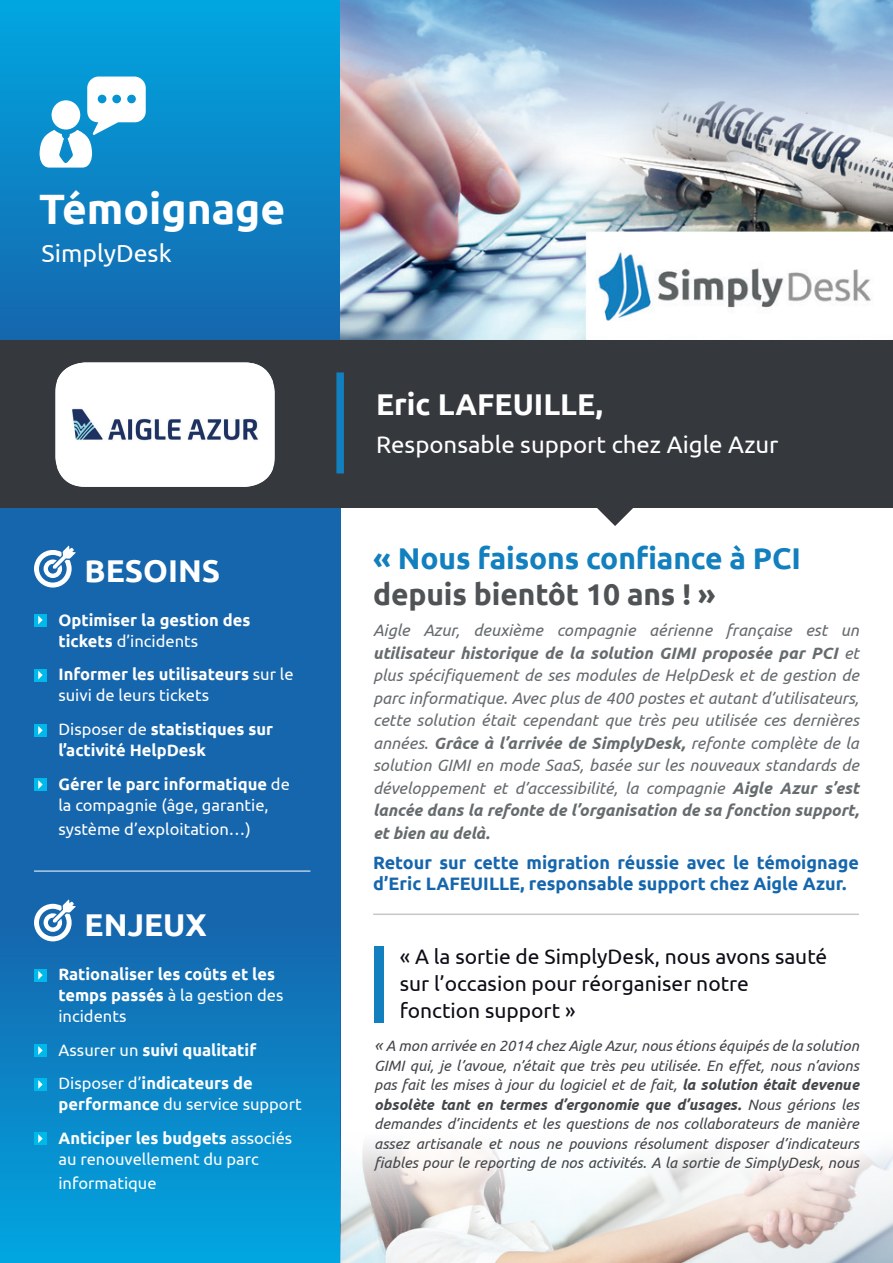
<style>
.page{position:relative;width:893px;height:1263px;background:#fff}
.page>*{position:absolute;margin:0;border:0;box-sizing:border-box;transform-origin:0 0}
.t1{font:700 42.45px "Ubuntu";color:#fff}
.t2{font:700 31.5px "Ubuntu";color:#fff}
.Style_de_paragraphe{font:700 30px/36px "Ubuntu";letter-spacing:-.005em;color:#127fbe}
.t3{font:700 30px "Ubuntu";color:#fff}
.t4{font:24.75px "Ubuntu";color:#fff}
.t5{font:24px "Ubuntu";color:#fff}
.t6{font:21px/27px "Ubuntu";color:#0e0c15}
.t7{font:700 18px/21.6px "Ubuntu";color:#1666ad}
.t8{font:italic 16.5px/22.5px "Ubuntu";color:#666b6e;text-align:justify}
.t9{font:16.5px/21px "Ubuntu";color:#fff}
.t10{font:700 16.5px/21px "Ubuntu";color:#fff}
.t11{font:italic 15px/19.5px "Ubuntu";color:#43464a;text-align:justify}
.s1{font-weight:400}
.s2{font-weight:700}
.s3{color:#505356}
.s4{font-size:16.5px}
</style>
<div class="page">
<div style="left:0;top:0;width:340px;height:1263px;background:#1666ad"></div>
<svg style="left:581px;top:507px;width:66px;height:19px"></svg>
<img style="left:340px;top:0;width:553px;height:340px">
<div style="left:0;top:340px;width:893px;height:167px;background:#35383d"></div>
<div style="left:0;top:923px;width:340px;height:340px;background:linear-gradient(to bottom,#1566ad,#01a6e1)"></div>
<div style="left:34px;top:614px;width:12px;height:12px;background:#00b9eb"></div>
<svg style="left:38px;top:616px;width:5px;height:8px"></svg>
<div style="left:34px;top:669px;width:12px;height:12px;background:#00b9eb"></div>
<svg style="left:38px;top:671px;width:5px;height:8px"></svg>
<div style="left:34px;top:724px;width:12px;height:12px;background:#00b9eb"></div>
<svg style="left:38px;top:726px;width:5px;height:9px"></svg>
<div style="left:34px;top:778px;width:12px;height:13px;background:#00b9eb"></div>
<svg style="left:38px;top:780px;width:5px;height:9px"></svg>
<div style="left:34px;top:969px;width:12px;height:12px;background:#00b9eb"></div>
<svg style="left:38px;top:971px;width:5px;height:8px"></svg>
<div style="left:34px;top:1044px;width:12px;height:12px;background:#00b9eb"></div>
<svg style="left:38px;top:1046px;width:5px;height:9px"></svg>
<div style="left:34px;top:1078px;width:12px;height:12px;background:#00b9eb"></div>
<svg style="left:38px;top:1080px;width:5px;height:9px"></svg>
<div style="left:34px;top:1132px;width:12px;height:13px;background:#00b9eb"></div>
<svg style="left:38px;top:1134px;width:5px;height:9px"></svg>
<img style="left:341px;top:1144px;width:552px;height:119px">
<div style="left:0;top:0;width:340px;height:340px;background:linear-gradient(to bottom,#01a7e1,#1566ad)"></div>
<hr style="left:34px;top:871px;width:276px;height:1px;background:#fff">
<svg style="left:39px;top:77px;width:107px;height:91px;background:#7dc3e5"></svg>
<img style="left:57px;top:362px;width:216px;height:125px">
<div style="left:336px;top:372px;width:8px;height:101px;background:#127fbe"></div>
<svg style="left:34px;top:546px;width:42px;height:41px"></svg>
<svg style="left:34px;top:899px;width:42px;height:42px"></svg>
<div style="left:374px;top:946px;width:10px;height:76px;background:#127fbe"></div>
<hr style="left:373px;top:913px;width:486px;height:2px;background:#c5c8c8">
<p class="t1" style="left:39px;top:183px;width:248px">Témoignage</p>
<p class="t4" style="left:42px;top:238px;width:131px">SimplyDesk</p>
<p class="t2" style="left:85px;top:552px;width:137px">BESOINS</p>
<p class="t10" style="left:58px;top:609px;width:194px">Optimiser la gestion des tickets <span class="s1">d’incidents</span></p>
<p class="t9" style="left:58px;top:663px;width:237px"><span class="s2">Informer les utilisateurs</span> sur le suivi de leurs tickets</p>
<p class="t10" style="left:58px;top:718px;width:216px"><span class="s1">Disposer de</span> statistiques sur l’activité HelpDesk</p>
<p class="t9" style="left:58px;top:773px;width:233px"><span class="s2">Gérer le parc informatique</span> de la compagnie (âge, garantie,</p>
<p class="t9" style="left:58px;top:818px;width:194px">système d’exploitation…)</p>
<p class="t2" style="left:85px;top:906px;width:124px">ENJEUX</p>
<p class="t10" style="left:58px;top:963px;width:226px">Rationaliser les coûts et les temps passés <span class="s1">à la gestion des incidents</span></p>
<p class="t10" style="left:58px;top:1039px;width:199px"><span class="s1">Assurer un</span> suivi qualitatif</p>
<p class="t9" style="left:58px;top:1072px;width:245px">Disposer d’<span class="s2">indicateurs de performance</span> du service support</p>
<p class="t9" style="left:58px;top:1127px;width:235px"><span class="s2">Anticiper les budgets</span> associés au renouvellement du parc</p>
<p class="t9" style="left:58px;top:1172px;width:100px">informatique</p>
<p class="t3" style="left:376px;top:386px;width:228px">Eric LAFEUILLE,</p>
<p class="t5" style="left:376px;top:429px;width:404px">Responsable support chez Aigle Azur</p>
<p class="Style_de_paragraphe" style="left:373px;top:540px;width:429px">« Nous faisons confiance à PCI <span class="s3">depuis bientôt 10 ans ! »</span></p>
<p class="t8" style="left:373px;top:618px;width:487px">Aigle Azur, deuxième compagnie aérienne française est un <span class="s2">utilisateur historique de la solution GIMI proposée par PCI</span> et plus spécifiquement de ses modules de HelpDesk et de gestion de parc informatique. Avec plus de 400 postes et autant d’utilisateurs, cette solution était cependant que très peu utilisée ces dernières années. <span class="s2">Grâce à l’arrivée de SimplyDesk,</span> refonte complète de la solution GIMI en mode SaaS, basée sur les nouveaux standards de développement et d’accessibilité, la compagnie <span class="s2">Aigle Azur s’est lancée dans la refonte de l’organisation de sa fonction support, et bien au delà.</span></p>
<p class="t7" style="left:373px;top:851px;width:487px">Retour sur cette migration réussie avec le témoignage d’Eric LAFEUILLE, responsable support chez Aigle Azur.</p>
<p class="t6" style="left:400px;top:942px;width:429px">« A la sortie de SimplyDesk, nous avons sauté sur l’occasion pour réorganiser notre fonction support »</p>
<p class="t11" style="left:374px;top:1036px;width:486px"><span class="s4">«</span> A mon arrivée en 2014 chez Aigle Azur, nous étions équipés de la solution GIMI qui, je l’avoue, n’était que très peu utilisée. En effet, nous n’avions pas fait les mises à jour du logiciel et de fait, <span class="s2">la solution était devenue obsolète tant en termes d’ergonomie que d’usages.</span> Nous gérions les demandes d’incidents et les questions de nos collaborateurs de manière assez artisanale et nous ne pouvions résolument disposer d’indicateurs fiables pour le reporting de nos activités. A la sortie de SimplyDesk, nous</p>
</div>
